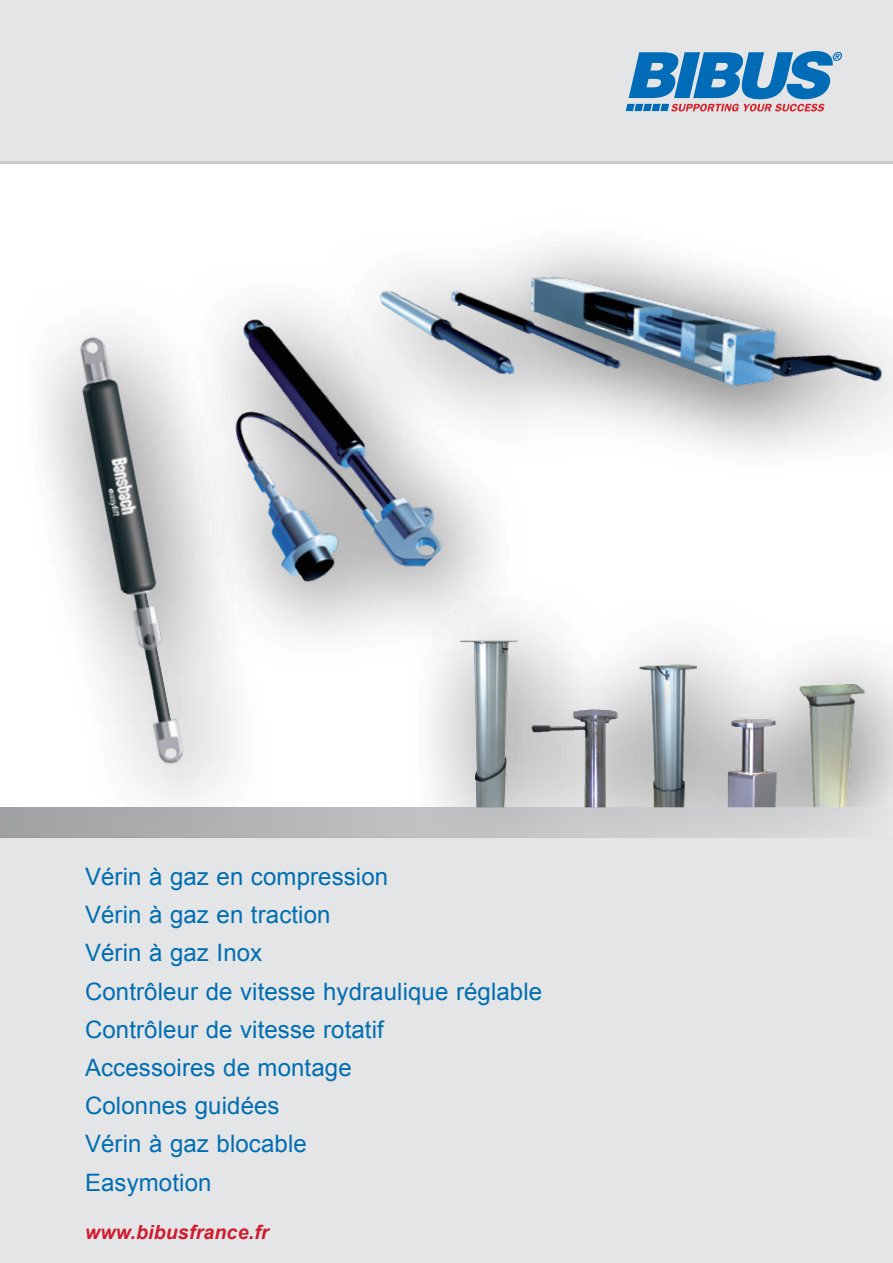
<style>
.page{position:relative;width:893px;height:1263px;background:#fff}
.page>*{position:absolute;margin:0;border:0;box-sizing:border-box;transform-origin:0 0}
.t1{font:27px "Arial";letter-spacing:.005em;color:#006cb7}
.t2{font:24px/38.2px "Arial";letter-spacing:.005em;color:#006eb3}
.t3{font:italic 700 19.5px "Arial";letter-spacing:.01em;color:#d01b2e}
</style>
<div class="page">
<div style="left:0;top:0;width:893px;height:162px;background:#e4e5e6"></div>
<svg style="left:626px;top:51px;width:216px;height:60px"></svg>
<hr style="left:0;top:161px;width:893px;height:3px;background:#c7c8ca">
<img style="left:271px;top:301px;width:223px;height:337px">
<div style="left:15px;top:280px;width:256px;height:573px;background:#000;opacity:.75"></div>
<img style="left:46px;top:327px;width:154px;height:449px">
<div style="left:321px;top:215px;width:572px;height:262px;background:#000;opacity:.75"></div>
<img style="left:332px;top:266px;width:561px;height:179px">
<div style="left:407px;top:578px;width:486px;height:324px;background:#000;opacity:.75"></div>
<img style="left:438px;top:623px;width:432px;height:185px">
<div style="left:0;top:838px;width:893px;height:425px;background:#e4e5e6"></div>
<div style="left:0;top:808px;width:893px;height:30px;background:linear-gradient(to right,#a1a2a4,#dcddde)"></div>
<p class="t2" style="left:85px;top:858px;width:459px">Vérin à gaz en compression<br>Vérin à gaz en traction<br>Vérin à gaz Inox<br>Contrôleur de vitesse hydraulique réglable<br>Contrôleur de vitesse rotatif<br>Accessoires de montage<br>Colonnes guidées<br>Vérin à gaz blocable<br>Easymotion</p>
<p class="t3" style="left:85px;top:1219px;width:185px">www.bibusfrance.fr</p>
<p class="t1" style="left:85px;top:949px;width:101px">Produits</p>
<p class="t1" style="left:85px;top:1039px;width:106px">Services</p>
</div>
